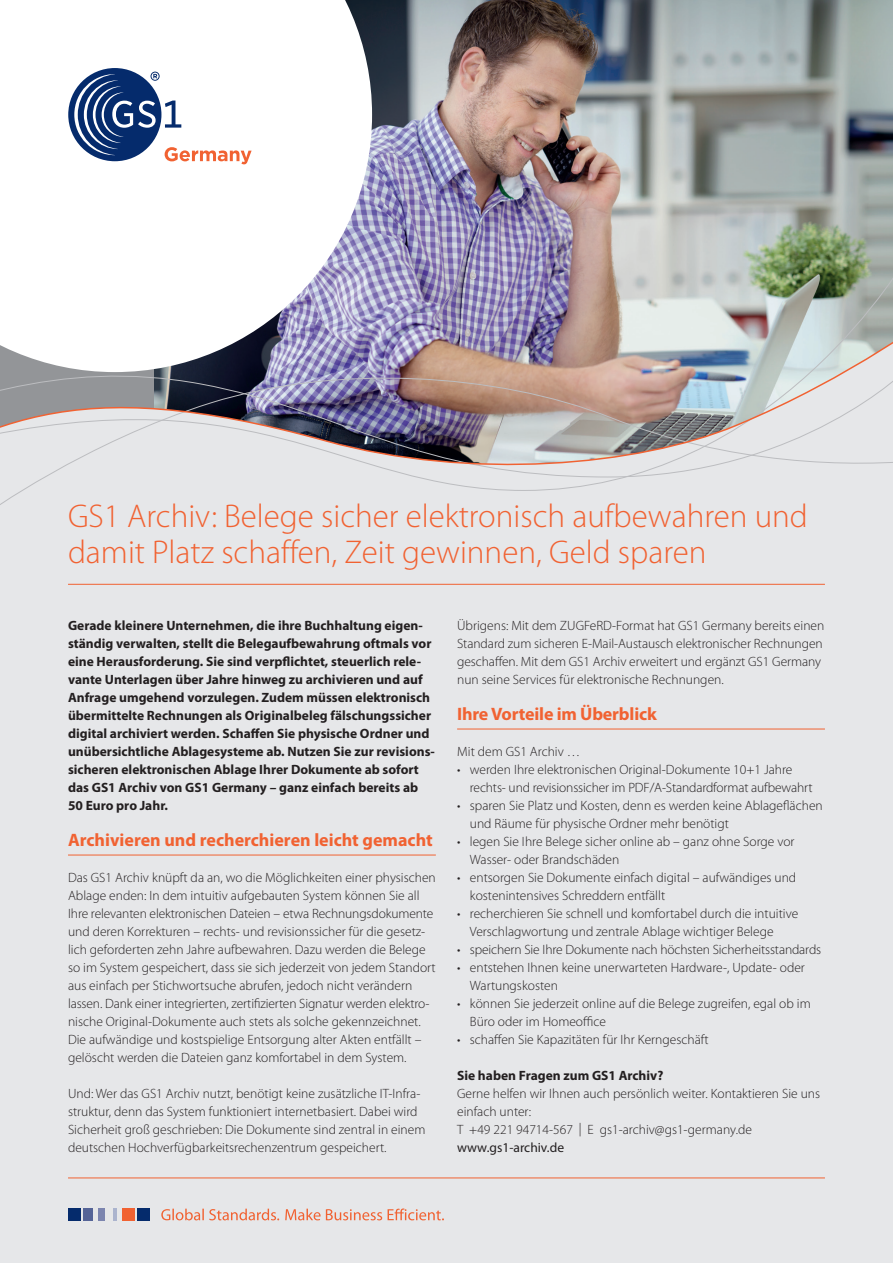
<style>
.page{position:relative;width:893px;height:1263px;background:#fff}
.page>*{position:absolute;margin:0;border:0;box-sizing:border-box;transform-origin:0 0}
.t1{font:300 33px/36px "Myriad Pro";color:#f16232}
.t2{font:700 18px "Myriad Pro";color:#f16232}
.t3{font:300 13.5px/18px "Myriad Pro";color:#231f20}
.t4{font:700 13.5px/18px "Myriad Pro";color:#231f20}
.t5{font:13.5px "Myriad Pro";color:#231f20}
</style>
<div class="page">
<img style="left:372px;top:0;width:521px;height:253px">
<svg style="left:332px;top:0;width:40px;height:253px"></svg>
<div style="left:0;top:540px;width:893px;height:723px;background:#e6e7e9"></div>
<div style="left:68px;top:1208px;width:12px;height:12px;background:#052b6c"></div>
<div style="left:83px;top:1208px;width:9px;height:12px;background:#556497"></div>
<div style="left:98px;top:1208px;width:6px;height:12px;background:#7c85af"></div>
<svg style="left:113px;top:1208px;width:3px;height:12px"></svg>
<div style="left:122px;top:1208px;width:12px;height:12px;background:#f16232"></div>
<div style="left:137px;top:1208px;width:12px;height:12px;background:#052b6c"></div>
<svg style="left:285px;top:1208px;width:159px;height:12px;background:#e8c3b8"></svg>
<svg style="left:161px;top:1208px;width:118px;height:12px"></svg>
<hr style="left:68px;top:1177px;width:757px;height:1px;background:#f16232">
<hr style="left:68px;top:584px;width:757px;height:1px;background:#f16232">
<svg style="left:0;top:253px;width:893px;height:287px"></svg>
<img style="left:0;top:310px;width:893px;height:199px">
<div style="left:68px;top:68px;width:93px;height:93px;background:#052b6c;border-radius:50%"></div>
<svg style="left:74px;top:68px;width:178px;height:97px"></svg>
<hr style="left:68px;top:855px;width:368px;height:1px;background:#f16232">
<hr style="left:457px;top:729px;width:368px;height:1px;background:#f16232">
<h1 class="t1" style="left:68px;top:499px;width:741px">GS1 Archiv: Belege sicher elektronisch aufbewahren und damit Platz schaffen, Zeit gewinnen, Geld sparen</h1>
<p class="t4" style="left:68px;top:617px;width:368px">Gerade kleinere Unternehmen, die ihre Buchhaltung eigen&shy;ständig verwalten, stellt die Belegaufbewahrung oftmals vor eine Herausforderung. Sie sind verpflichtet, steuerlich rele&shy;vante Unterlagen über Jahre hinweg zu archivieren und auf Anfrage umgehend vorzulegen. Zudem müssen elektronisch übermittelte Rechnungen als Originalbeleg fälschungssicher digital archiviert werden. Schaffen Sie physische Ordner und unübersichtliche Ablagesysteme ab. Nutzen Sie zur revisions&shy;sicheren elektronischen Ablage Ihrer Dokumente ab sofort das GS1 Archiv von GS1 Germany – ganz einfach bereits ab 50 Euro pro Jahr.</p>
<h2 class="t2" style="left:68px;top:830px;width:366px">Archivieren und recherchieren leicht gemacht</h2>
<p class="t3" style="left:68px;top:869px;width:369px">Das GS1 Archiv knüpft da an, wo die Möglichkeiten einer physischen Ablage enden: In dem intuitiv aufgebauten System können Sie all Ihre relevanten elektronischen Dateien – etwa Rechnungsdokumente und deren Korrekturen – rechts- und revisionssicher für die gesetz&shy;lich geforderten zehn Jahre aufbewahren. Dazu werden die Belege so im System gespeichert, dass sie sich jederzeit von jedem Standort aus einfach per Stichwortsuche abrufen, jedoch nicht verändern lassen. Dank einer integrierten, zertifizierten Signatur werden elektro&shy;nische Original-Dokumente auch stets als solche gekennzeichnet.<br>Die aufwändige und kostspielige Entsorgung alter Akten entfällt – gelöscht werden die Dateien ganz komfortabel in dem System.</p>
<p class="t3" style="left:68px;top:1085px;width:359px">Und: Wer das GS1 Archiv nutzt, benötigt keine zusätzliche IT-Infra&shy;struktur, denn das System funktioniert internetbasiert. Dabei wird Sicherheit groß geschrieben: Die Dokumente sind zentral in einem deutschen Hochverfügbarkeitsrechenzentrum gespeichert.</p>
<p class="t3" style="left:457px;top:617px;width:369px">Übrigens: Mit dem ZUGFeRD-Format hat GS1 Germany bereits einen Standard zum sicheren E-Mail-Austausch elektronischer Rechnungen geschaffen. Mit dem GS1 Archiv erweitert und ergänzt GS1 Germany nun seine Services für elektronische Rechnungen.</p>
<h2 class="t2" style="left:457px;top:704px;width:201px">Ihre Vorteile im Überblick</h2>
<p class="t3" style="left:457px;top:743px;width:125px">Mit dem GS1 Archiv …</p>
<p class="t3" style="left:470px;top:761px;width:344px;text-indent:-13px">• werden Ihre elektronischen Original-Dokumente 10+1 Jahre rechts- und revisionssicher im PDF/A-Standardformat aufbewahrt</p>
<p class="t3" style="left:470px;top:797px;width:354px;text-indent:-13px">• sparen Sie Platz und Kosten, denn es werden keine Ablageflächen und Räume für physische Ordner mehr benötigt</p>
<p class="t3" style="left:470px;top:833px;width:326px;text-indent:-13px">• legen Sie Ihre Belege sicher online ab – ganz ohne Sorge vor<br>Wasser- oder Brandschäden</p>
<p class="t3" style="left:470px;top:869px;width:328px;text-indent:-13px">• entsorgen Sie Dokumente einfach digital – aufwändiges und kostenintensives Schreddern entfällt</p>
<p class="t3" style="left:470px;top:905px;width:330px;text-indent:-13px">• recherchieren Sie schnell und komfortabel durch die intuitive<br>Verschlagwortung und zentrale Ablage wichtiger Belege</p>
<p class="t3" style="left:457px;top:941px;width:366px">• speichern Sie Ihre Dokumente nach höchsten Sicherheitsstandards</p>
<p class="t3" style="left:470px;top:959px;width:336px;text-indent:-13px">• entstehen Ihnen keine unerwarteten Hardware-, Update- oder<br>Wartungskosten</p>
<p class="t3" style="left:470px;top:995px;width:342px;text-indent:-13px">• können Sie jederzeit online auf die Belege zugreifen, egal ob im<br>Büro oder im Homeoffice</p>
<p class="t3" style="left:457px;top:1031px;width:253px">• schaffen Sie Kapazitäten für Ihr Kerngeschäft</p>
<p class="t4" style="left:457px;top:1067px;width:208px">Sie haben Fragen zum GS1 Archiv?</p>
<p class="t3" style="left:457px;top:1085px;width:364px">Gerne helfen wir Ihnen auch persönlich weiter. Kontaktieren Sie uns einfach unter:<br>T +49 221 94714-567 | E gs1-archiv@gs1-germany.de</p>
<p class="t5" style="left:457px;top:1140px;width:108px">www.gs1-archiv.de</p>
</div>
